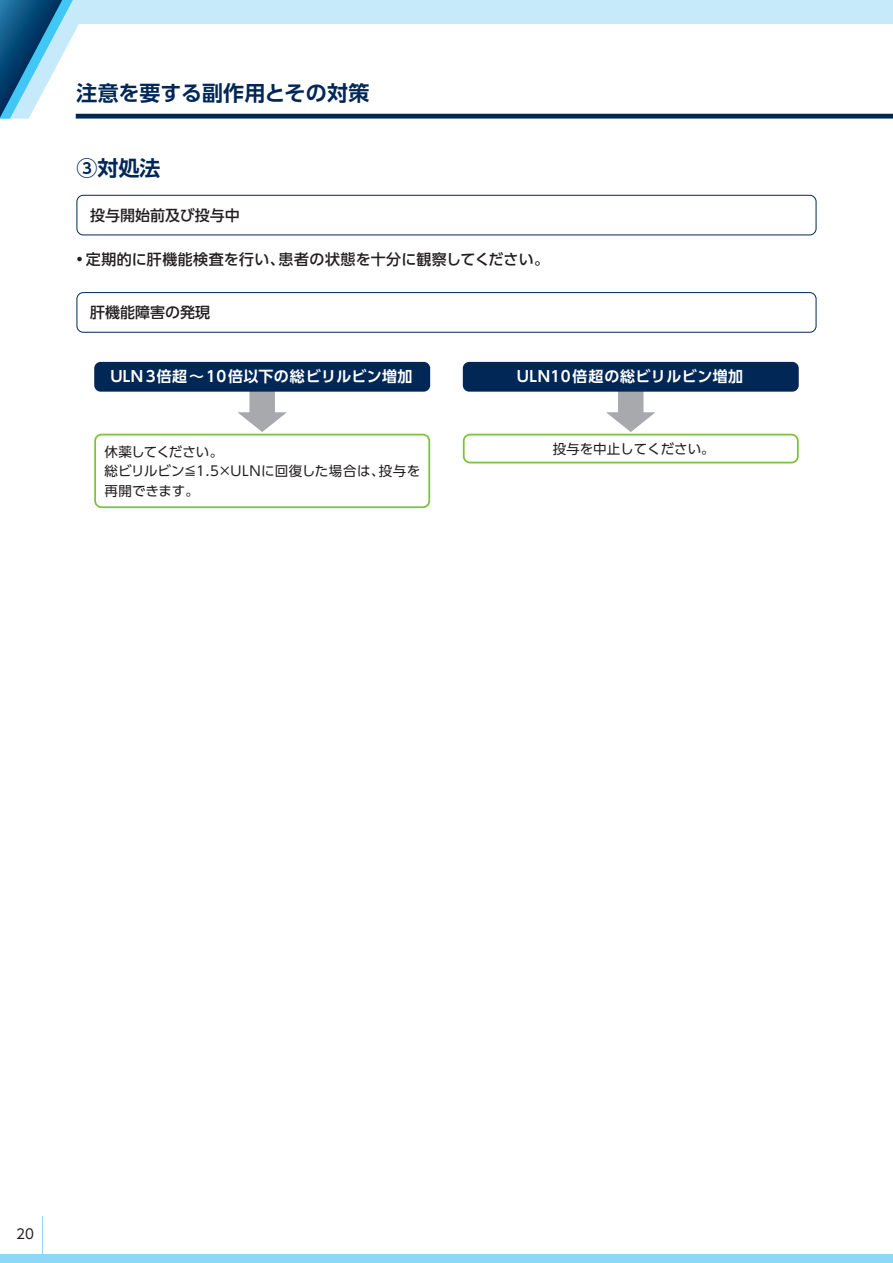
<style>
.page{position:relative;width:893px;height:1263px;background:#fff}
.page>*{position:absolute;margin:0;border:0;box-sizing:border-box;transform-origin:0 0}
.t1{font:700 21px "UD Shin Go Pro De";color:#002756}
.t2{font:500 15px "UD Shin Go Pro";letter-spacing:.005em;color:#231f20}
.t3{font:700 15px "UD Shin Go Pro De";letter-spacing:.03em;color:#fff}
.t4{font:13.5px/19.5px "UD Shin Go Pro";color:#231f20}
</style>
<div class="page">
<div style="left:0;top:0;width:893px;height:24px;background:#c6eafa"></div>
<svg style="left:0;top:0;width:98px;height:119px"></svg>
<div style="left:76px;top:114px;width:817px;height:5px;background:#002756"></div>
<div style="left:0;top:1254px;width:893px;height:9px;background:#8dd7f7"></div>
<hr style="left:42px;top:1216px;width:1px;height:47px;background:#8dd7f7">
<div style="left:77px;top:195px;width:739px;height:40px;border:1px solid #002756;border-radius:6px"></div>
<div style="left:77px;top:292px;width:739px;height:41px;border:1px solid #002756;border-radius:6px"></div>
<div style="left:249px;top:381px;width:26px;height:35px;background:#a8a9ad"></div>
<div style="left:618px;top:381px;width:25px;height:35px;background:#a8a9ad"></div>
<svg style="left:237px;top:412px;width:50px;height:20px"></svg>
<svg style="left:606px;top:412px;width:50px;height:20px"></svg>
<div style="left:94px;top:362px;width:336px;height:30px;background:#002756;border-radius:6px"></div>
<div style="left:463px;top:362px;width:336px;height:30px;background:#002756;border-radius:6px"></div>
<div style="left:94px;top:434px;width:336px;height:74px;border:2px solid #7fc241;border-radius:6px"></div>
<div style="left:463px;top:434px;width:336px;height:29px;border:2px solid #7fc241;border-radius:6px"></div>
<h1 class="t1" style="left:77px;top:76px;width:294px">注意を要する副作用とその対策</h1>
<h1 class="t1" style="left:77px;top:151px;width:86px">③対処法</h1>
<p class="t2" style="left:90px;top:203px;width:151px">投与開始前及び投与中</p>
<p class="t2" style="left:77px;top:247px;width:474px">• 定期的に肝機能検査を行い、患者の状態を十分に観察してください。</p>
<p class="t2" style="left:90px;top:300px;width:122px">肝機能障害の発現</p>
<p class="t3" style="left:110px;top:365px;width:304px">ULN3倍超～10倍以下の総ビリルビン増加</p>
<p class="t3" style="left:517px;top:365px;width:228px">ULN10倍超の総ビリルビン増加</p>
<p class="t4" style="left:105px;top:441px;width:317px">休薬してください。<br>総ビリルビン≦1.5×ULNに回復した場合は、投与を再開できます。</p>
<p class="t4" style="left:553px;top:438px;width:163px">投与を中止してください。</p>
<p class="t4" style="left:16px;top:1223px;width:19px">20</p>
</div>
